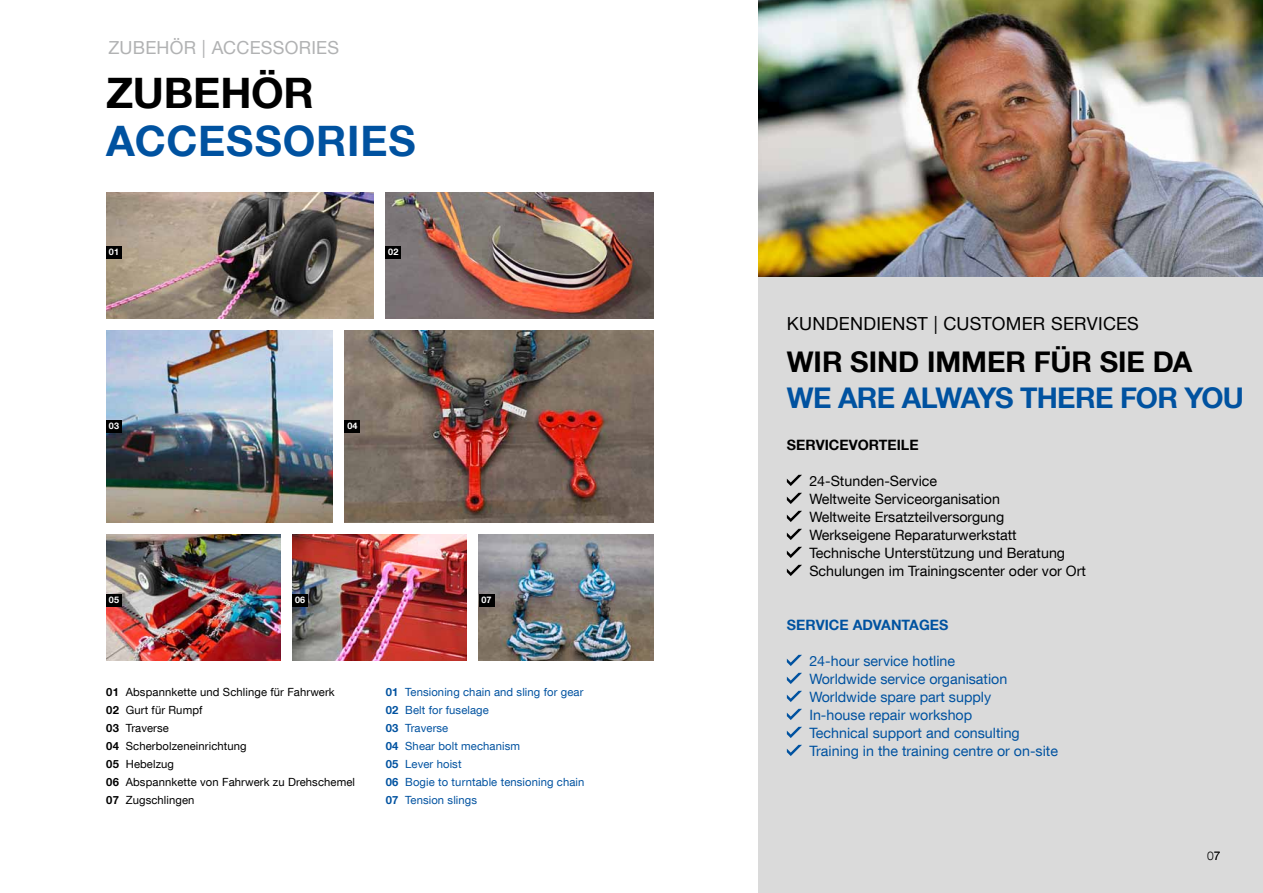
<style>
.page{position:relative;width:1263px;height:893px;background:#fff}
.page>*{position:absolute;margin:0;border:0;box-sizing:border-box;transform-origin:0 0}
.t1{font:700 42px "Helvetica Neue LT Com";color:#0052a0}
.t2{font:700 42px "Helvetica Neue LT Com";color:#000}
.t3{font:700 28.5px "Helvetica Neue LT Com";letter-spacing:-.025em;color:#0052a0}
.t4{font:700 28.5px "Helvetica Neue LT Com";color:#000}
.t5{font:18px "Helvetica Neue LT Com";color:#000}
.t6{font:18px "Helvetica Neue LT Com";letter-spacing:.015em;color:#b1b2b3}
.t7{font:14.25px/18px "Helvetica Neue LT Com";color:#000}
.t8{font:14.25px/18px "Helvetica Neue LT Com";color:#0052a0}
.t9{font:700 14.25px "Helvetica Neue LT Com";color:#0052a0}
.t10{font:700 14.25px "Helvetica Neue LT Com";color:#000}
.t11{font:300 12px "Helvetica Neue LT Com";color:#000}
.t12{font:11.25px/18px "Helvetica Neue LT Com";letter-spacing:.01em;color:#000}
.t13{font:11.25px/18px "Helvetica Neue LT Com";letter-spacing:.01em;color:#0052a0}
.t14{font:700 9px "Helvetica Neue LT Com";letter-spacing:.01em;color:#fff}
.s1{font-weight:700}
</style>
<div class="page">
<div style="left:758px;top:0;width:505px;height:893px;background:#dadada"></div>
<img style="left:293px;top:534px;width:174px;height:126px">
<div style="left:293px;top:594px;width:15px;height:12px;background:#000"></div>
<img style="left:106px;top:192px;width:268px;height:126px">
<div style="left:106px;top:246px;width:16px;height:12px;background:#000"></div>
<img style="left:479px;top:534px;width:174px;height:126px">
<div style="left:479px;top:594px;width:15px;height:12px;background:#000"></div>
<img style="left:386px;top:192px;width:267px;height:126px">
<div style="left:386px;top:246px;width:15px;height:12px;background:#000"></div>
<img style="left:106px;top:330px;width:226px;height:192px">
<div style="left:106px;top:420px;width:16px;height:12px;background:#000"></div>
<img style="left:106px;top:534px;width:175px;height:126px">
<div style="left:106px;top:594px;width:16px;height:12px;background:#000"></div>
<img style="left:344px;top:330px;width:309px;height:192px">
<div style="left:344px;top:420px;width:16px;height:12px;background:#000"></div>
<img style="left:758px;top:0;width:505px;height:276px">
<svg style="left:787px;top:475px;width:15px;height:11px"></svg>
<svg style="left:787px;top:493px;width:15px;height:11px"></svg>
<svg style="left:787px;top:511px;width:15px;height:11px"></svg>
<svg style="left:787px;top:529px;width:15px;height:11px"></svg>
<svg style="left:787px;top:547px;width:15px;height:11px"></svg>
<svg style="left:787px;top:565px;width:15px;height:11px"></svg>
<svg style="left:787px;top:655px;width:15px;height:11px"></svg>
<svg style="left:787px;top:673px;width:15px;height:11px"></svg>
<svg style="left:787px;top:691px;width:15px;height:11px"></svg>
<svg style="left:787px;top:709px;width:15px;height:11px"></svg>
<svg style="left:787px;top:727px;width:15px;height:11px"></svg>
<svg style="left:787px;top:745px;width:15px;height:11px"></svg>
<p class="t6" style="left:108px;top:36px;width:232px">ZUBEHÖR | ACCESSORIES</p>
<h1 class="t2" style="left:106px;top:67px;width:88px">ZUBEHÖR</h1>
<h1 class="t1" style="left:106px;top:115px;width:58px">ACCESSORIES</h1>
<p class="t14" style="left:109px;top:246px;width:12px">01</p>
<p class="t14" style="left:388px;top:246px;width:12px">02</p>
<p class="t14" style="left:109px;top:420px;width:12px">03</p>
<p class="t14" style="left:347px;top:420px;width:12px">04</p>
<p class="t14" style="left:109px;top:594px;width:12px">05</p>
<p class="t14" style="left:295px;top:594px;width:12px">06</p>
<p class="t14" style="left:481px;top:594px;width:12px">07</p>
<p class="t12" style="left:106px;top:683px;width:250px"><span class="s1">01</span> Abspannkette und Schlinge für Fahrwerk<br><span class="s1">02</span> Gurt für Rumpf<br><span class="s1">03</span> Traverse<br><span class="s1">04</span> Scherbolzeneinrichtung<br><span class="s1">05</span> Hebelzug<br><span class="s1">06</span> Abspannkette von Fahrwerk zu Drehschemel<br><span class="s1">07</span> Zugschlingen</p>
<p class="t13" style="left:386px;top:683px;width:200px"><span class="s1">01</span> Tensioning chain and sling for gear<br><span class="s1">02</span> Belt for fuselage<br><span class="s1">03</span> Traverse<br><span class="s1">04</span> Shear bolt mechanism<br><span class="s1">05</span> Lever hoist<br><span class="s1">06</span> Bogie to turntable tensioning chain<br><span class="s1">07</span> Tension slings</p>
<p class="t5" style="left:787px;top:312px;width:25px">Kundendienst</p>
<p class="t5" style="left:934px;top:312px;width:37px">| Customer</p>
<p class="t5" style="left:1051px;top:312px;width:12px">services</p>
<h2 class="t4" style="left:787px;top:344px;width:160px">WIR SIND IMM</h2>
<h2 class="t4" style="left:987px;top:344px;width:204px">ER FÜR SIE DA</h2>
<h2 class="t3" style="left:787px;top:380px;width:455px">WE ARE ALWAYS THERE FOR YOU</h2>
<p class="t10" style="left:787px;top:436px;width:11px">SER</p>
<p class="t10" style="left:816px;top:436px;width:52px">VICEVORTEILE</p>
<p class="t7" style="left:809px;top:472px;width:278px">24-Stunden-Service<br>Weltweite Serviceorganisation<br>Weltweite Ersatzteilversorgung Werkseigene Reparaturwerkstatt Technische Unterstützung und Beratung Schulungen im Trainingscenter oder vor Ort</p>
<p class="t9" style="left:787px;top:616px;width:11px">SER</p>
<p class="t9" style="left:816px;top:616px;width:18px">VICE</p>
<p class="t9" style="left:853px;top:616px;width:87px">ADVANTAGES</p>
<p class="t8" style="left:809px;top:652px;width:250px">24-hour service hotline<br>Worldwide service organisation<br>Worldwide spare part supply<br>In-house repair workshop<br>Technical support and consulting<br>Training in the training centre or on-site</p>
<p class="t11" style="left:1207px;top:848px;width:15px">07</p>
</div>
